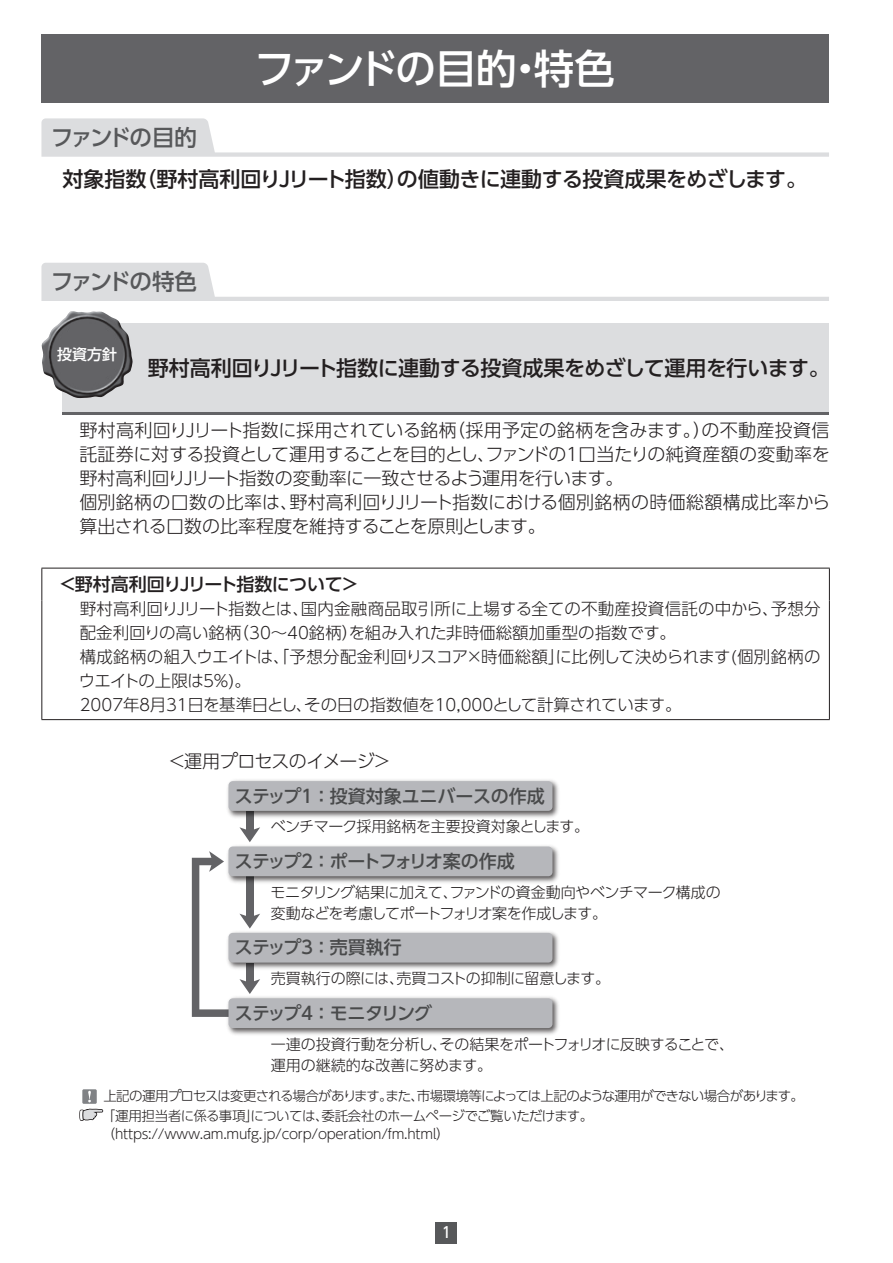
<style>
.page{position:relative;width:893px;height:1263px;background:#fff}
.page>*{position:absolute;margin:0;border:0;box-sizing:border-box;transform-origin:0 0}
.t1{font:500 40.5px "UD Shin Go Pro";letter-spacing:-.06em;color:#fff}
.t2{font:500 22.5px "UD Shin Go Pro";letter-spacing:-.095em;color:#57585a}
.t3{font:500 21px "UD Shin Go Pro";letter-spacing:-.02em;color:#231f20}
.t4{font:300 18px/24px "UD Shin Go Pro";letter-spacing:-.01em;color:#231f20}
.t5{font:500 18px "UD Shin Go Pro";letter-spacing:-.105em;color:#494a4b}
.t6{font:500 18px "UD Shin Go Pro";letter-spacing:-.025em;color:#231f20}
.t7{font:500 18px "UD Shin Go Pro";letter-spacing:-.01em;color:#494a4b}
.t8{font:300 18px "UD Shin Go Pro";letter-spacing:-.035em;color:#231f20}
.t9{font:500 18px "UD Shin Go Pro";letter-spacing:-.045em;color:#494a4b}
.t10{font:300 16.5px/24px "UD Shin Go Pro";color:#231f20}
.t11{font:300 15px/21px "UD Shin Go Pro";letter-spacing:-.03em;color:#231f20}
.t12{font:500 15px "UD Shin Go Pro";color:#fff}
.t13{font:500 15px "UD Shin Go Pro";color:#fff;scale:.9 1}
.t14{font:300 13.5px/19.5px "UD Shin Go Pro";letter-spacing:-.04em;color:#231f20}
.t15{font:300 13.5px "UD Shin Go Pro";letter-spacing:-.02em;color:#231f20}
</style>
<div class="page">
<div style="left:436px;top:1222px;width:21px;height:21px;background:#57585a"></div>
<div style="left:41px;top:35px;width:788px;height:68px;background:#636366"></div>
<svg style="left:41px;top:118px;width:788px;height:39px"></svg>
<svg style="left:41px;top:263px;width:788px;height:38px"></svg>
<div style="left:63px;top:324px;width:766px;height:91px;background:#dcdddf"></div>
<hr style="left:63px;top:412px;width:766px;height:3px;background:#636366">
<img style="left:41px;top:311px;width:92px;height:87px">
<hr style="left:41px;top:568px;width:789px;height:1px;background:#231f20">
<hr style="left:41px;top:568px;width:1px;height:32px;background:#231f20">
<hr style="left:829px;top:568px;width:1px;height:32px;background:#231f20">
<hr style="left:41px;top:600px;width:1px;height:119px;background:#231f20">
<hr style="left:829px;top:600px;width:1px;height:119px;background:#231f20">
<hr style="left:41px;top:719px;width:789px;height:1px;background:#231f20">
<div style="left:246px;top:811px;width:8px;height:21px;background:#636366"></div>
<svg style="left:239px;top:827px;width:21px;height:15px"></svg>
<svg style="left:192px;top:851px;width:68px;height:166px"></svg>
<img style="left:227px;top:780px;width:332px;height:38px">
<div style="left:229px;top:781px;width:323px;height:30px;background:#b6b7bb;border-radius:4px"></div>
<img style="left:224px;top:845px;width:335px;height:40px">
<div style="left:229px;top:846px;width:323px;height:30px;background:#b6b7bb;border-radius:4px"></div>
<img style="left:224px;top:928px;width:335px;height:44px">
<div style="left:229px;top:933px;width:323px;height:29px;background:#b6b7bb;border-radius:4px"></div>
<img style="left:224px;top:994px;width:335px;height:41px">
<div style="left:229px;top:998px;width:323px;height:30px;background:#b6b7bb;border-radius:4px"></div>
<div style="left:82px;top:1089px;width:15px;height:15px;background:#808285"></div>
<svg style="left:79px;top:1091px;width:25px;height:30px"></svg>
<h1 class="t1" style="left:254px;top:36px;width:362px">ファンドの目的・特色</h1>
<p class="t2" style="left:51px;top:119px;width:147px">ファンドの目的</p>
<p class="t3" style="left:62px;top:162px;width:746px">対象指数（野村高利回りＪリート指数）の値動きに連動する投資成果をめざします。</p>
<p class="t2" style="left:51px;top:264px;width:148px">ファンドの特色</p>
<p class="t12" style="left:57px;top:342px;width:61px">投資方針</p>
<p class="t3" style="left:148px;top:351px;width:683px">野村高利回りＪリート指数に連動する投資成果をめざして運用を行います。</p>
<p class="t4" style="left:79px;top:417px;width:752px">野村高利回りＪリート指数に採用されている銘柄（採用予定の銘柄を含みます。）の不動産投資信託証券に対する投資として運用することを目的とし、ファンドの１口当たりの純資産額の変動率を野村高利回りＪリート指数の変動率に一致させるよう運用を行います。<br>個別銘柄の口数の比率は、野村高利回りＪリート指数における個別銘柄の時価総額構成比率から算出される口数の比率程度を維持することを原則とします。</p>
<p class="t6" style="left:59px;top:570px;width:302px">＜野村高利回りＪリート指数について＞</p>
<p class="t10" style="left:79px;top:596px;width:743px">野村高利回りＪリート指数とは、国内金融商品取引所に上場する全ての不動産投資信託の中から、予想分配金利回りの高い銘柄（30～40銘柄）を組み入れた非時価総額加重型の指数です。<br>構成銘柄の組入ウエイトは、「予想分配金利回りスコア×時価総額」に比例して決められます(個別銘柄のウエイトの上限は５％)。<br>2007年８月31日を基準日とし、その日の指数値を10,000として計算されています。</p>
<p class="t8" style="left:168px;top:747px;width:225px">＜運用プロセスのイメージ＞</p>
<p class="t7" style="left:235px;top:781px;width:312px">ステップ１ ：投資対象ユニバースの作成</p>
<p class="t11" style="left:271px;top:815px;width:320px">ベンチマーク採用銘柄を主要投資対象とします。</p>
<p class="t5" style="left:235px;top:846px;width:281px">ステップ２ ：ポートフォリオ案の作成</p>
<p class="t11" style="left:271px;top:881px;width:452px">モニタリング結果に加えて、ファンドの資金動向やベンチマーク構成の変動などを考慮してポートフォリオ案を作成します。</p>
<p class="t9" style="left:235px;top:932px;width:169px">ステップ３ ：売買執行</p>
<p class="t11" style="left:271px;top:967px;width:341px">売買執行の際には、売買コストの抑制に留意します。</p>
<p class="t5" style="left:235px;top:999px;width:199px">ステップ４ ：モニタリング</p>
<p class="t11" style="left:271px;top:1033px;width:465px">一連の投資行動を分析し、その結果をポートフォリオに反映することで、運用の継続的な改善に努めます。</p>
<p class="t14" style="left:102px;top:1086px;width:704px">上記の運用プロセスは変更される場合があります。また、市場環境等によっては上記のような運用ができない場合があります。「運用担当者に係る事項」については、委託会社のホームページでご覧いただけます。</p>
<p class="t15" style="left:102px;top:1122px;width:349px">（https://www.am.mufg.jp/corp/operation/fm.html）</p>
<p class="t13" style="left:442px;top:1220px;width:11px">1</p>
</div>
